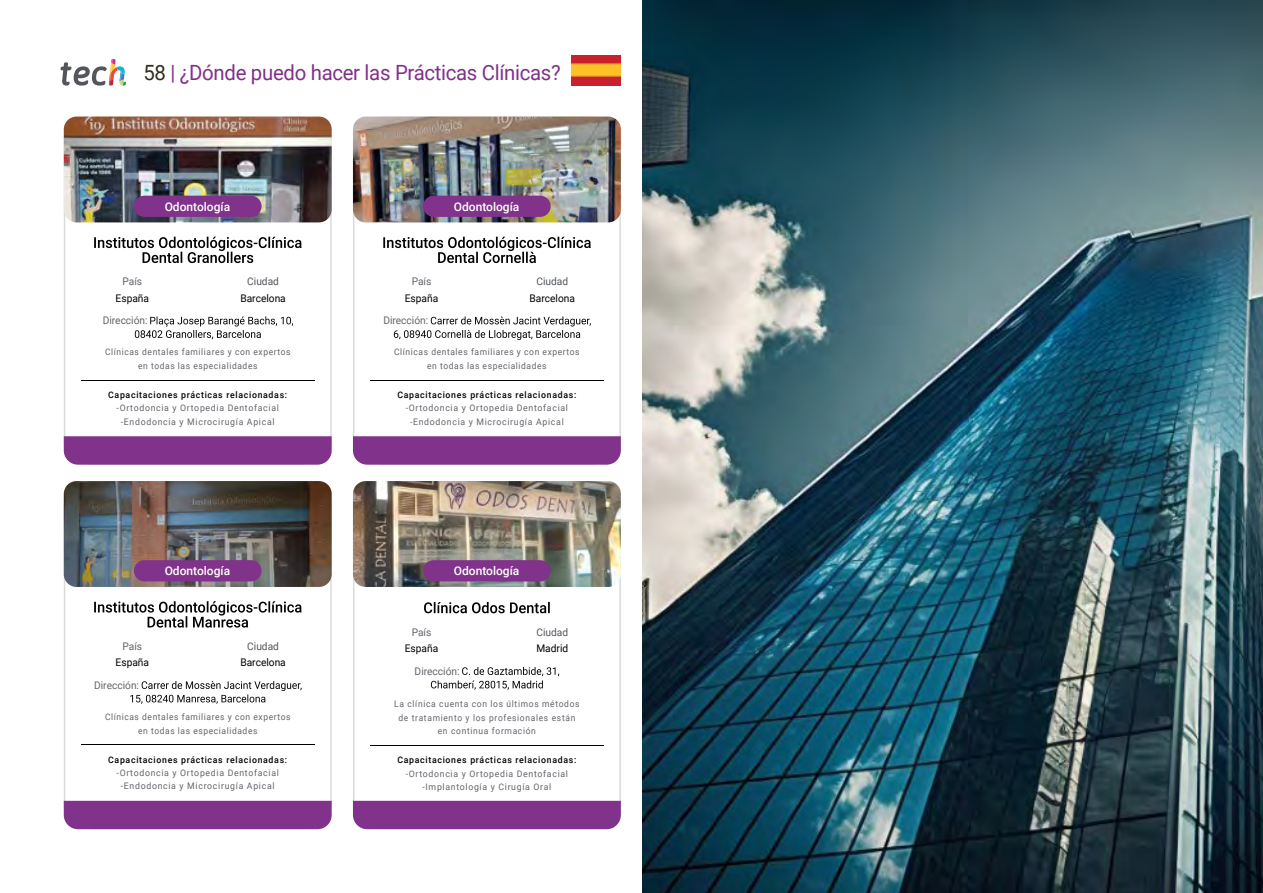
<style>
.page{position:relative;width:1263px;height:893px;background:#fff}
.page>*{position:absolute;margin:0;border:0;box-sizing:border-box;transform-origin:0 0}
.t1{font:21px "Roboto";letter-spacing:-.015em;color:#813089}
.t2{font:500 12px "Roboto";color:#fff}
.t3{font:10.5px "Roboto";color:#000}
.t4{font:10.5px "Roboto";color:#61646a}
.t5{font:10.5px "Roboto";color:#52555b}
.t6{font:9px/13.5px "Roboto";letter-spacing:.08em;color:#61646a;text-align:center;scale:.94 1}
.t7{font:9px/13.2px "Roboto";letter-spacing:.08em;color:#61646a;text-align:center}
.t8{font:500 9px "Roboto";letter-spacing:.08em;color:#000}
.s1{color:#312e20}
</style>
<div class="page">
<svg style="left:61px;top:59px;width:65px;height:27px"></svg>
<img style="left:642px;top:0;width:621px;height:893px">
<svg style="left:63px;top:116px;width:269px;height:337px"></svg>
<img style="left:64px;top:117px;width:268px;height:105px">
<div style="left:134px;top:196px;width:127px;height:21px;background:#81328a;border-radius:11px"></div>
<svg style="left:64px;top:436px;width:268px;height:29px;background:#84388d"></svg>
<hr style="left:81px;top:380px;width:234px;height:1px;background:#000">
<svg style="left:94px;top:237px;width:208px;height:26px"></svg>
<svg style="left:135px;top:316px;width:158px;height:23px"></svg>
<svg style="left:63px;top:492px;width:269px;height:338px"></svg>
<img style="left:64px;top:481px;width:268px;height:106px">
<div style="left:134px;top:560px;width:127px;height:21px;background:#81328a;border-radius:11px"></div>
<div style="left:64px;top:801px;width:268px;height:28px;background:#81328a"></div>
<hr style="left:81px;top:744px;width:234px;height:1px;background:#000">
<svg style="left:94px;top:601px;width:208px;height:27px"></svg>
<svg style="left:130px;top:681px;width:172px;height:23px"></svg>
<svg style="left:352px;top:116px;width:269px;height:325px"></svg>
<img style="left:353px;top:117px;width:268px;height:105px">
<div style="left:423px;top:196px;width:128px;height:21px;background:#81328a;border-radius:11px"></div>
<svg style="left:353px;top:436px;width:268px;height:29px;background:#84388d"></svg>
<hr style="left:370px;top:380px;width:234px;height:1px;background:#000">
<svg style="left:383px;top:237px;width:208px;height:26px"></svg>
<svg style="left:394px;top:316px;width:197px;height:24px"></svg>
<svg style="left:352px;top:587px;width:269px;height:243px"></svg>
<img style="left:353px;top:481px;width:268px;height:106px">
<div style="left:423px;top:560px;width:128px;height:21px;background:#81328a;border-radius:11px"></div>
<div style="left:353px;top:801px;width:268px;height:28px;background:#81328a"></div>
<hr style="left:370px;top:745px;width:234px;height:1px;background:#000">
<svg style="left:424px;top:602px;width:126px;height:11px"></svg>
<svg style="left:431px;top:667px;width:128px;height:23px"></svg>
<img style="left:571px;top:55px;width:50px;height:30px">
<h1 class="t1" style="left:144px;top:57px;width:419px"><span class="s1">58</span> | ¿Dónde puedo hacer las Prácticas Clínicas?</h1>
<h2 class="t2" style="left:165px;top:198px;width:67px">Odontología</h2>
<p class="t4" style="left:122px;top:274px;width:21px">País</p>
<p class="t3" style="left:116px;top:291px;width:35px">España</p>
<p class="t5" style="left:247px;top:274px;width:33px">Ciudad</p>
<p class="t3" style="left:240px;top:291px;width:47px">Barcelona</p>
<p class="t4" style="left:103px;top:313px;width:46px">Dirección:</p>
<p class="t6" style="left:105px;top:345px;width:199px">Clínicas dentales familiares y con expertos en todas las especialidades</p>
<p class="t8" style="left:108px;top:389px;width:180px">Capacitaciones prácticas relacionadas:</p>
<p class="t7" style="left:117px;top:401px;width:164px">-Ortodoncia y Ortopedia Dentofacial -Endodoncia y Microcirugía Apical</p>
<h2 class="t2" style="left:165px;top:563px;width:67px">Odontología</h2>
<p class="t4" style="left:122px;top:639px;width:21px">País</p>
<p class="t3" style="left:116px;top:655px;width:35px">España</p>
<p class="t5" style="left:247px;top:639px;width:33px">Ciudad</p>
<p class="t3" style="left:240px;top:655px;width:47px">Barcelona</p>
<p class="t4" style="left:94px;top:678px;width:46px">Dirección:</p>
<p class="t6" style="left:105px;top:710px;width:199px">Clínicas dentales familiares y con expertos en todas las especialidades</p>
<p class="t8" style="left:108px;top:753px;width:180px">Capacitaciones prácticas relacionadas:</p>
<p class="t7" style="left:117px;top:766px;width:164px">-Ortodoncia y Ortopedia Dentofacial -Endodoncia y Microcirugía Apical</p>
<h2 class="t2" style="left:454px;top:198px;width:67px">Odontología</h2>
<p class="t4" style="left:412px;top:274px;width:21px">País</p>
<p class="t3" style="left:405px;top:291px;width:35px">España</p>
<p class="t5" style="left:536px;top:274px;width:33px">Ciudad</p>
<p class="t3" style="left:530px;top:291px;width:47px">Barcelona</p>
<p class="t4" style="left:383px;top:313px;width:46px">Dirección:</p>
<p class="t6" style="left:394px;top:345px;width:199px">Clínicas dentales familiares y con expertos en todas las especialidades</p>
<p class="t8" style="left:397px;top:389px;width:180px">Capacitaciones prácticas relacionadas:</p>
<p class="t7" style="left:406px;top:401px;width:164px">-Ortodoncia y Ortopedia Dentofacial -Endodoncia y Microcirugía Apical</p>
<h2 class="t2" style="left:454px;top:563px;width:67px">Odontología</h2>
<p class="t4" style="left:412px;top:625px;width:21px">País</p>
<p class="t3" style="left:405px;top:641px;width:35px">España</p>
<p class="t5" style="left:536px;top:625px;width:33px">Ciudad</p>
<p class="t3" style="left:536px;top:641px;width:33px">Madrid</p>
<p class="t4" style="left:415px;top:664px;width:46px">Dirección:</p>
<p class="t6" style="left:394px;top:697px;width:199px">La clínica cuenta con los últimos métodos de tratamiento y los profesionales están en continua formación</p>
<p class="t8" style="left:397px;top:754px;width:180px">Capacitaciones prácticas relacionadas:</p>
<p class="t7" style="left:406px;top:766px;width:164px">-Ortodoncia y Ortopedia Dentofacial -Implantología y Cirugía Oral</p>
</div>
